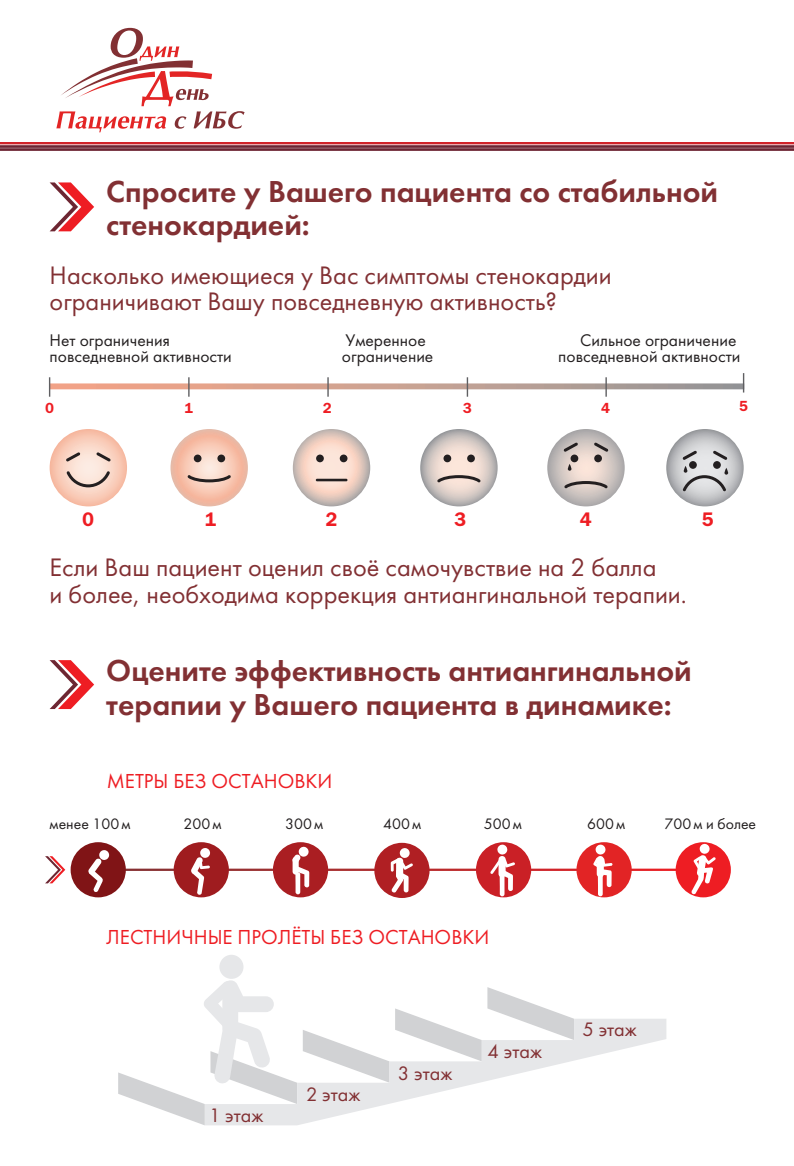
<style>
.page{position:relative;width:794px;height:1166px;background:#fff}
.page>*{position:absolute;margin:0;border:0;box-sizing:border-box;transform-origin:0 0}
.t1{font:31.5px/33.6px "Futura Demi C";color:#823033}
.t2{font:26.25px/26.9px "Futura Book C";color:#823033}
.t3{font:21px "Futura Book C";color:#ee1d23}
.t4{font:20.12px "Futura Book C";color:#823033}
.t5{font:19.78px "Franklin Gothic Demi C";color:#ee1d23}
.t6{font:17.5px/16.6px "Futura Book C";color:#231f20}
.t7{font:15.75px "Futura Book C";color:#231f20}
.t8{font:14.7px "Franklin Gothic Demi C";color:#ee1d23}
</style>
<div class="page">
<hr style="left:0;top:142px;width:794px;height:2px;background:#d1232a">
<hr style="left:0;top:145px;width:794px;height:3px;background:#6d2533">
<hr style="left:0;top:148px;width:794px;height:2px;background:#6d2533">
<svg style="left:56px;top:28px;width:189px;height:104px"></svg>
<svg style="left:170px;top:429px;width:78px;height:77px;background:#f4c4b0"></svg>
<svg style="left:187px;top:475px;width:44px;height:7px"></svg>
<div style="left:217px;top:454px;width:8px;height:8px;background:#231f20;border-radius:50%"></div>
<div style="left:194px;top:454px;width:7px;height:8px;background:#231f20;border-radius:50%"></div>
<svg style="left:50px;top:429px;width:77px;height:77px;background:#f8cdba"></svg>
<svg style="left:66px;top:471px;width:44px;height:16px"></svg>
<svg style="left:96px;top:452px;width:15px;height:9px"></svg>
<svg style="left:66px;top:452px;width:14px;height:9px"></svg>
<svg style="left:293px;top:429px;width:77px;height:77px;background:#e4ccc1"></svg>
<div style="left:340px;top:454px;width:7px;height:8px;background:#231f20;border-radius:50%"></div>
<div style="left:316px;top:454px;width:8px;height:8px;background:#231f20;border-radius:50%"></div>
<hr style="left:316px;top:479px;width:31px;height:2px;background:#231f20">
<svg style="left:420px;top:429px;width:77px;height:77px;background:#d4c8c3"></svg>
<svg style="left:437px;top:475px;width:44px;height:7px"></svg>
<div style="left:467px;top:454px;width:8px;height:8px;background:#231f20;border-radius:50%"></div>
<div style="left:443px;top:454px;width:8px;height:8px;background:#231f20;border-radius:50%"></div>
<svg style="left:547px;top:429px;width:77px;height:77px;background:#cbc2be"></svg>
<svg style="left:564px;top:481px;width:44px;height:7px"></svg>
<div style="left:594px;top:454px;width:8px;height:8px;background:#231f20;border-radius:50%"></div>
<svg style="left:568px;top:464px;width:3px;height:7px"></svg>
<div style="left:570px;top:454px;width:8px;height:8px;background:#231f20;border-radius:50%"></div>
<svg style="left:594px;top:442px;width:14px;height:10px"></svg>
<svg style="left:563px;top:442px;width:15px;height:10px"></svg>
<svg style="left:666px;top:429px;width:77px;height:77px;background:#bebfc2"></svg>
<div style="left:713px;top:461px;width:8px;height:8px;background:#231f20;border-radius:50%"></div>
<svg style="left:713px;top:451px;width:14px;height:9px"></svg>
<div style="left:689px;top:461px;width:8px;height:8px;background:#231f20;border-radius:50%"></div>
<svg style="left:682px;top:451px;width:15px;height:9px"></svg>
<svg style="left:682px;top:466px;width:46px;height:25px"></svg>
<svg style="left:49px;top:373px;width:695px;height:24px"></svg>
<svg style="left:50px;top:182px;width:44px;height:49px"></svg>
<svg style="left:50px;top:660px;width:44px;height:49px"></svg>
<svg style="left:45px;top:856px;width:20px;height:27px"></svg>
<div style="left:71px;top:842px;width:55px;height:55px;background:#801416;border-radius:50%"></div>
<div style="left:99px;top:850px;width:10px;height:10px;background:#fff;border-radius:5px"></div>
<svg style="left:88px;top:858px;width:15px;height:34px"></svg>
<div style="left:174px;top:842px;width:55px;height:55px;background:#9f1c1f;border-radius:50%"></div>
<svg style="left:200px;top:847px;width:10px;height:11px"></svg>
<svg style="left:191px;top:857px;width:19px;height:38px"></svg>
<div style="left:374px;top:843px;width:55px;height:55px;background:#b01f23;border-radius:50%"></div>
<svg style="left:391px;top:858px;width:22px;height:34px"></svg>
<svg style="left:399px;top:848px;width:11px;height:10px"></svg>
<div style="left:396px;top:858px;width:7px;height:21px;background:#fff;border-radius:3px"></div>
<div style="left:476px;top:842px;width:55px;height:55px;background:#ca2026;border-radius:50%"></div>
<svg style="left:490px;top:857px;width:25px;height:39px"></svg>
<svg style="left:497px;top:844px;width:10px;height:11px"></svg>
<div style="left:498px;top:856px;width:7px;height:21px;background:#fff;border-radius:3px"></div>
<div style="left:576px;top:842px;width:55px;height:55px;background:#e22425;border-radius:50%"></div>
<svg style="left:595px;top:844px;width:11px;height:11px"></svg>
<svg style="left:593px;top:857px;width:19px;height:39px"></svg>
<div style="left:597px;top:856px;width:7px;height:21px;background:#fff;border-radius:3px"></div>
<div style="left:675px;top:842px;width:56px;height:55px;background:#ee1d23;border-radius:50%"></div>
<svg style="left:699px;top:843px;width:11px;height:11px"></svg>
<svg style="left:691px;top:855px;width:25px;height:39px"></svg>
<div style="left:273px;top:842px;width:55px;height:55px;background:#aa1e22;border-radius:50%"></div>
<svg style="left:298px;top:846px;width:11px;height:11px"></svg>
<svg style="left:292px;top:854px;width:17px;height:40px"></svg>
<div style="left:219px;top:955px;width:24px;height:24px;background:#e6e7e9;border-radius:50%"></div>
<svg style="left:118px;top:977px;width:548px;height:148px"></svg>
<p class="t1" style="left:106px;top:174px;width:613px">Спросите у Вашего пациента со стабильной стенокардией:</p>
<p class="t2" style="left:50px;top:262px;width:563px">Насколько имеющиеся у Вас симптомы стенокардии ограничивают Вашу повседневную активность?</p>
<p class="t6" style="left:50px;top:332px;width:184px">Нет ограничения повседневной активности</p>
<p class="t6" style="left:342px;top:332px;width:93px">Умеренное ограничение</p>
<p class="t6" style="left:558px;top:332px;width:184px;text-align:right">Сильное ограничение повседневной активности</p>
<p class="t8" style="left:45px;top:399px;width:10px">0</p>
<p class="t8" style="left:184px;top:399px;width:10px">1</p>
<p class="t8" style="left:323px;top:399px;width:10px">2</p>
<p class="t8" style="left:463px;top:399px;width:10px">3</p>
<p class="t8" style="left:601px;top:399px;width:10px">4</p>
<p class="t8" style="left:739px;top:397px;width:10px">5</p>
<p class="t5" style="left:82px;top:508px;width:14px">0</p>
<p class="t5" style="left:205px;top:508px;width:14px">1</p>
<p class="t5" style="left:325px;top:508px;width:14px">2</p>
<p class="t5" style="left:454px;top:508px;width:14px">3</p>
<p class="t5" style="left:580px;top:508px;width:14px">4</p>
<p class="t5" style="left:702px;top:508px;width:14px">5</p>
<p class="t2" style="left:50px;top:554px;width:639px">Если Ваш пациент оценил своё самочувствие на 2 балла<br>и более, необходима коррекция антиангинальной терапии.</p>
<p class="t1" style="left:106px;top:654px;width:587px">Оцените эффективность антиангинальной терапии у Вашего пациента в динамике:</p>
<p class="t3" style="left:107px;top:770px;width:227px">МЕТРЫ БЕЗ ОСТАНОВКИ</p>
<p class="t7" style="left:50px;top:815px;width:82px">менее 100м</p>
<p class="t7" style="left:184px;top:815px;width:39px">200м</p>
<p class="t7" style="left:285px;top:815px;width:39px">300м</p>
<p class="t7" style="left:383px;top:815px;width:39px">400м</p>
<p class="t7" style="left:484px;top:815px;width:39px">500м</p>
<p class="t7" style="left:587px;top:815px;width:39px">600м</p>
<p class="t7" style="left:664px;top:815px;width:93px">700м и более</p>
<p class="t3" style="left:106px;top:925px;width:384px">ЛЕСТНИЧНЫЕ ПРОЛЁТЫ БЕЗ ОСТАНОВКИ</p>
<p class="t4" style="left:209px;top:1104px;width:56px">1 этаж</p>
<p class="t4" style="left:306px;top:1083px;width:56px">2 этаж</p>
<p class="t4" style="left:398px;top:1062px;width:56px">3 этаж</p>
<p class="t4" style="left:487px;top:1040px;width:56px">4 этаж</p>
<p class="t4" style="left:582px;top:1018px;width:56px">5 этаж</p>
</div>
